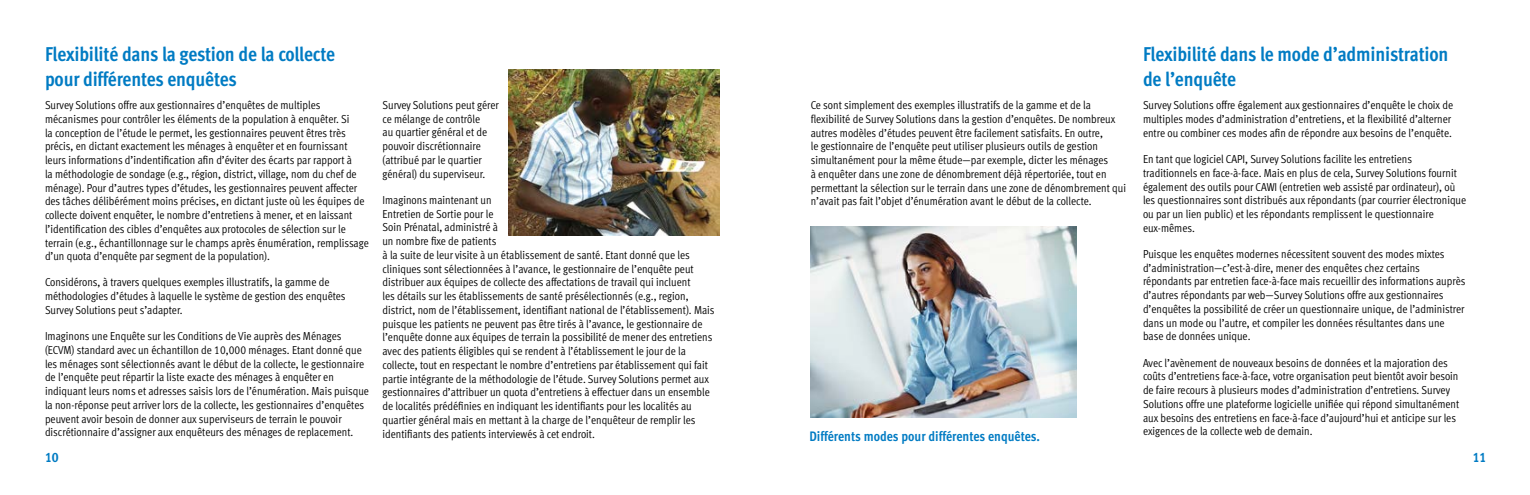
<style>
.page{position:relative;width:1530px;height:495px;background:#fff}
.page>*{position:absolute;margin:0;border:0;box-sizing:border-box;transform-origin:0 0}
.t1{font:20px/25px "Meta Cond Bold LF";letter-spacing:-.01em;color:#007bc3}
.t2{font:13.75px "Meta Cond Bold LF";color:#007bc3}
.t3{font:11.5px/13.8px "Meta Cond Normal LF";color:#000}
</style>
<div class="page">
<img style="left:810px;top:226px;width:267px;height:191px">
<img style="left:509px;top:69px;width:211px;height:167px">
<h1 class="t1" style="left:45px;top:41px;width:292px">Flexibilité dans la gestion de la collecte pour différentes enquêtes</h1>
<p class="t3" style="left:45px;top:98px;width:325px">Survey Solutions offre aux gestionnaires d’enquêtes de multiples mécanismes pour contrôler les éléments de la population à enquêter. Si<br>la conception de l’étude le permet, les gestionnaires peuvent êtres très précis, en dictant exactement les ménages à enquêter et en fournissant leurs informations d’indentification afin d’éviter des écarts par rapport à<br>la méthodologie de sondage (e.g., région, district, village, nom du chef de ménage). Pour d’autres types d’études, les gestionnaires peuvent affecter des tâches délibérément moins précises, en dictant juste où les équipes de collecte doivent enquêter, le nombre d’entretiens à mener, et en laissant l’identification des cibles d’enquêtes aux protocoles de sélection sur le terrain (e.g., échantillonnage sur le champs après énumération, remplissage d’un quota d’enquête par segment de la population).</p>
<p class="t3" style="left:45px;top:275px;width:302px">Considérons, à travers quelques exemples illustratifs, la gamme de méthodologies d’études à laquelle le système de gestion des enquêtes<br>Survey Solutions peut s’adapter.</p>
<p class="t3" style="left:45px;top:329px;width:325px">Imaginons une Enquête sur les Conditions de Vie auprès des Ménages (ECVM) standard avec un échantillon de 10,000 ménages. Etant donné que les ménages sont sélectionnés avant le début de la collecte, le gestionnaire de l’enquête peut répartir la liste exacte des ménages à enquêter en indiquant leurs noms et adresses saisis lors de l’énumération. Mais puisque la non-réponse peut arriver lors de la collecte, les gestionnaires d’enquêtes peuvent avoir besoin de donner aux superviseurs de terrain le pouvoir discrétionnaire d’assigner aux enquêteurs des ménages de replacement.</p>
<p class="t3" style="left:382px;top:98px;width:118px">Survey Solutions peut gérer ce mélange de contrôle<br>au quartier général et de pouvoir discrétionnaire (attribué par le quartier général) du superviseur.</p>
<p class="t3" style="left:382px;top:193px;width:334px">Imaginons maintenant un<br>Entretien de Sortie pour le<br>Soin Prénatal, administré à<br>un nombre fixe de patients<br>à la suite de leur visite à un établissement de santé. Etant donné que les cliniques sont sélectionnées à l’avance, le gestionnaire de l’enquête peut distribuer aux équipes de collecte des affectations de travail qui incluent<br>les détails sur les établissements de santé présélectionnés (e.g., region, district, nom de l’établissement, identifiant national de l’établissement). Mais puisque les patients ne peuvent pas être tirés à l’avance, le gestionnaire de l’enquête donne aux équipes de terrain la possibilité de mener des entretiens avec des patients éligibles qui se rendent à l’établissement le jour de la collecte, tout en respectant le nombre d’entretiens par établissement qui fait partie intégrante de la méthodologie de l’étude. Survey Solutions permet aux gestionnaires d’attribuer un quota d’entretiens à effectuer dans un ensemble de localités prédéfinies en indiquant les identifiants pour les localités au quartier général mais en mettant à la charge de l’enquêteur de remplir les identifiants des patients interviewés à cet endroit.</p>
<p class="t3" style="left:811px;top:98px;width:317px">Ce sont simplement des exemples illustratifs de la gamme et de la flexibilité de Survey Solutions dans la gestion d’enquêtes. De nombreux autres modèles d’études peuvent être facilement satisfaits. En outre,<br>le gestionnaire de l’enquête peut utiliser plusieurs outils de gestion simultanément pour la même étude—par exemple, dicter les ménages<br>à enquêter dans une zone de dénombrement déjà répertoriée, tout en permettant la sélection sur le terrain dans une zone de dénombrement qui n’avait pas fait l’objet d’énumération avant le début de la collecte.</p>
<p class="t2" style="left:809px;top:429px;width:232px">Différents modes pour différentes enquêtes.</p>
<h1 class="t1" style="left:1143px;top:41px;width:307px">Flexibilité dans le mode d’administration de l’enquête</h1>
<p class="t3" style="left:1143px;top:99px;width:312px">Survey Solutions offre également aux gestionnaires d’enquête le choix de multiples modes d’administration d’entretiens, et la flexibilité d’alterner entre ou combiner ces modes afin de répondre aux besoins de l’enquête.</p>
<p class="t3" style="left:1143px;top:152px;width:325px">En tant que logiciel CAPI, Survey Solutions facilite les entretiens traditionnels en face-à-face. Mais en plus de cela, Survey Solutions fournit également des outils pour CAWI (entretien web assisté par ordinateur), où les questionnaires sont distribués aux répondants (par courrier électronique ou par un lien public) et les répondants remplissent le questionnaire eux-mêmes.</p>
<p class="t3" style="left:1143px;top:247px;width:324px">Puisque les enquêtes modernes nécessitent souvent des modes mixtes d’administration—c’est-à-dire, mener des enquêtes chez certains répondants par entretien face-à-face mais recueillir des informations auprès d’autres répondants par web—Survey Solutions offre aux gestionnaires d’enquêtes la possibilité de créer un questionnaire unique, de l’administrer dans un mode ou l’autre, et compiler les données résultantes dans une base de données unique.</p>
<p class="t3" style="left:1143px;top:356px;width:318px">Avec l’avènement de nouveaux besoins de données et la majoration des coûts d’entretiens face-à-face, votre organisation peut bientôt avoir besoin de faire recours à plusieurs modes d’administration d’entretiens. Survey Solutions offre une plateforme logicielle unifiée qui répond simultanément aux besoins des entretiens en face-à-face d’aujourd’hui et anticipe sur les exigences de la collecte web de demain.</p>
<p class="t2" style="left:45px;top:449px;width:15px">10</p>
<p class="t2" style="left:1473px;top:449px;width:15px">11</p>
</div>
